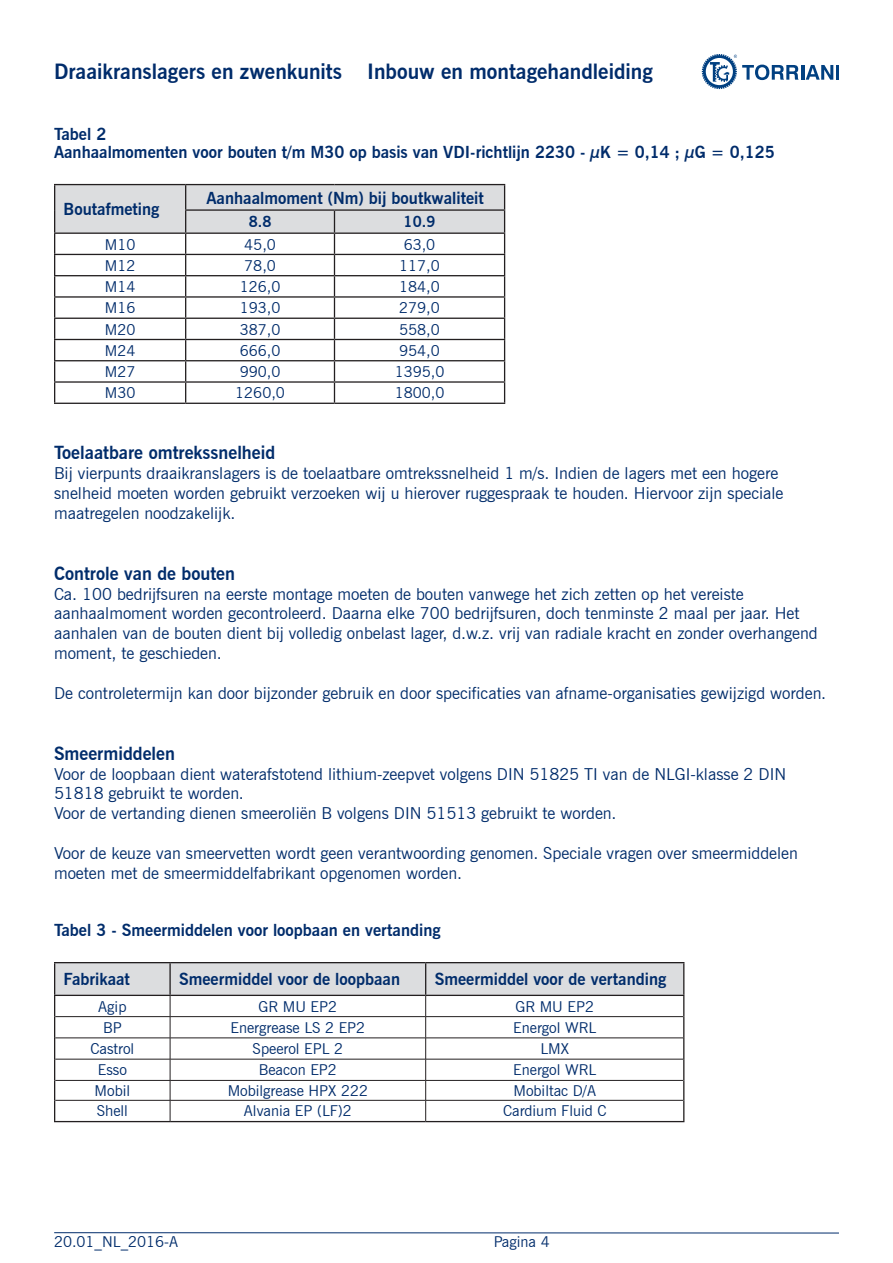
<style>
.page{position:relative;width:893px;height:1263px;background:#fff}
.page>*{position:absolute;margin:0;border:0;box-sizing:border-box;transform-origin:0 0}
.Kop_3_-_16pt{font:700 21px "News Gothic";color:#002c6b}
.Kop_2_-_12pt{font:700 18px "News Gothic";color:#002c6b}
.Standaard_11pt{font:16.5px/19.8px "News Gothic";color:#002c6b}
.Kop_1_-_11pt_Bold{font:700 16.5px "News Gothic";color:#002c6b}
.Tabeltekst_Bold{font:700 16.5px "News Gothic";color:#002c6b}
.Standaard_11pt-2{font:700 16.5px "News Gothic";color:#002c6b}
.Tabeltekst_10pt{font:15px "News Gothic";color:#002c6b}
.Tabeltekst_Bold-2{font:700 15px "News Gothic";color:#002c6b}
</style>
<div class="page">
<hr style="left:54px;top:1232px;width:785px;height:1px;background:#002c6b">
<hr style="left:54px;top:184px;width:132px;height:1px;background:#231f20">
<hr style="left:186px;top:184px;width:148px;height:1px;background:#231f20">
<hr style="left:334px;top:184px;width:171px;height:1px;background:#231f20">
<svg style="left:54px;top:185px;width:451px;height:218px"></svg>
<hr style="left:54px;top:403px;width:132px;height:1px;background:#231f20">
<hr style="left:186px;top:403px;width:148px;height:1px;background:#231f20">
<hr style="left:334px;top:403px;width:171px;height:1px;background:#231f20">
<hr style="left:54px;top:962px;width:116px;height:1px;background:#231f20">
<hr style="left:170px;top:962px;width:256px;height:1px;background:#231f20">
<hr style="left:426px;top:962px;width:258px;height:1px;background:#231f20">
<hr style="left:54px;top:1121px;width:116px;height:1px;background:#231f20">
<hr style="left:170px;top:1121px;width:256px;height:1px;background:#231f20">
<svg style="left:54px;top:963px;width:630px;height:158px"></svg>
<hr style="left:426px;top:1121px;width:258px;height:1px;background:#231f20">
<hr style="left:801px;top:65px;width:3px;height:15px;background:#014081">
<svg style="left:806px;top:65px;width:27px;height:15px"></svg>
<hr style="left:836px;top:65px;width:3px;height:15px;background:#014081">
<svg style="left:702px;top:54px;width:96px;height:35px"></svg>
<p class="Kop_3_-_16pt" style="left:54px;top:59px;width:600px">Draaikranslagers en zwenkunits Inbouw en montagehandleiding</p>
<p class="Kop_1_-_11pt_Bold" style="left:54px;top:124px;width:54px">Tabel 2</p>
<p class="Kop_1_-_11pt_Bold" style="left:54px;top:142px;width:722px">Aanhaalmomenten voor bouten t/m M30 op basis van VDI-richtlijn 2230 - μK = 0,14 ; μG = 0,125</p>
<p class="Standaard_11pt-2" style="left:64px;top:199px;width:97px">Boutafmeting</p>
<p class="Tabeltekst_Bold" style="left:206px;top:188px;width:279px">Aanhaalmoment (Nm) bij boutkwaliteit</p>
<p class="Tabeltekst_Bold-2" style="left:249px;top:213px;width:24px">8.8</p>
<p class="Tabeltekst_Bold-2" style="left:404px;top:213px;width:33px">10.9</p>
<p class="Tabeltekst_10pt" style="left:105px;top:235px;width:32px">M10</p>
<p class="Tabeltekst_10pt" style="left:244px;top:235px;width:33px">45,0</p>
<p class="Tabeltekst_10pt" style="left:404px;top:235px;width:33px">63,0</p>
<p class="Tabeltekst_10pt" style="left:105px;top:256px;width:32px">M12</p>
<p class="Tabeltekst_10pt" style="left:244px;top:256px;width:33px">78,0</p>
<p class="Tabeltekst_10pt" style="left:399px;top:256px;width:42px">117,0</p>
<p class="Tabeltekst_10pt" style="left:105px;top:278px;width:32px">M14</p>
<p class="Tabeltekst_10pt" style="left:240px;top:278px;width:42px">126,0</p>
<p class="Tabeltekst_10pt" style="left:399px;top:278px;width:42px">184,0</p>
<p class="Tabeltekst_10pt" style="left:105px;top:299px;width:32px">M16</p>
<p class="Tabeltekst_10pt" style="left:240px;top:299px;width:42px">193,0</p>
<p class="Tabeltekst_10pt" style="left:399px;top:299px;width:42px">279,0</p>
<p class="Tabeltekst_10pt" style="left:105px;top:320px;width:32px">M20</p>
<p class="Tabeltekst_10pt" style="left:240px;top:320px;width:42px">387,0</p>
<p class="Tabeltekst_10pt" style="left:399px;top:320px;width:42px">558,0</p>
<p class="Tabeltekst_10pt" style="left:105px;top:341px;width:32px">M24</p>
<p class="Tabeltekst_10pt" style="left:240px;top:341px;width:42px">666,0</p>
<p class="Tabeltekst_10pt" style="left:399px;top:341px;width:42px">954,0</p>
<p class="Tabeltekst_10pt" style="left:105px;top:363px;width:32px">M27</p>
<p class="Tabeltekst_10pt" style="left:240px;top:363px;width:42px">990,0</p>
<p class="Tabeltekst_10pt" style="left:395px;top:363px;width:51px">1395,0</p>
<p class="Tabeltekst_10pt" style="left:105px;top:384px;width:32px">M30</p>
<p class="Tabeltekst_10pt" style="left:235px;top:384px;width:51px">1260,0</p>
<p class="Tabeltekst_10pt" style="left:395px;top:384px;width:51px">1800,0</p>
<p class="Kop_2_-_12pt" style="left:54px;top:442px;width:223px">Toelaatbare omtrekssnelheid</p>
<p class="Standaard_11pt" style="left:54px;top:463px;width:731px">Bij vierpunts draaikranslagers is de toelaatbare omtrekssnelheid 1 m/s. Indien de lagers met een hogere snelheid moeten worden gebruikt verzoeken wij u hierover ruggespraak te houden. Hiervoor zijn speciale maatregelen noodzakelijk.</p>
<p class="Kop_2_-_12pt" style="left:54px;top:562px;width:183px">Controle van de bouten</p>
<p class="Standaard_11pt" style="left:54px;top:584px;width:765px">Ca. 100 bedrijfsuren na eerste montage moeten de bouten vanwege het zich zetten op het vereiste aanhaalmoment worden gecontroleerd. Daarna elke 700 bedrijfsuren, doch tenminste 2 maal per jaar. Het aanhalen van de bouten dient bij volledig onbelast lager, d.w.z. vrij van radiale kracht en zonder overhangend moment, te geschieden.</p>
<p class="Standaard_11pt" style="left:54px;top:683px;width:774px">De controletermijn kan door bijzonder gebruik en door specificaties van afname-organisaties gewijzigd worden.</p>
<p class="Kop_2_-_12pt" style="left:54px;top:742px;width:123px">Smeermiddelen</p>
<p class="Standaard_11pt" style="left:54px;top:764px;width:734px">Voor de loopbaan dient waterafstotend lithium-zeepvet volgens DIN 51825 TI van de NLGI-klasse 2 DIN<br>51818 gebruikt te worden.</p>
<p class="Standaard_11pt" style="left:54px;top:803px;width:564px">Voor de vertanding dienen smeeroliën B volgens DIN 51513 gebruikt te worden.</p>
<p class="Standaard_11pt" style="left:54px;top:843px;width:746px">Voor de keuze van smeervetten wordt geen verantwoording genomen. Speciale vragen over smeermiddelen moeten met de smeermiddelfabrikant opgenomen worden.</p>
<p class="Kop_1_-_11pt_Bold" style="left:54px;top:920px;width:388px">Tabel 3 - Smeermiddelen voor loopbaan en vertanding</p>
<p class="Kop_1_-_11pt_Bold" style="left:64px;top:969px;width:68px">Fabrikaat</p>
<p class="Kop_1_-_11pt_Bold" style="left:179px;top:969px;width:223px">Smeermiddel voor de loopbaan</p>
<p class="Kop_1_-_11pt_Bold" style="left:435px;top:969px;width:233px">Smeermiddel voor de vertanding</p>
<p class="Tabeltekst_10pt" style="left:98px;top:997px;width:30px">Agip</p>
<p class="Tabeltekst_10pt" style="left:259px;top:997px;width:80px">GR MU EP2</p>
<p class="Tabeltekst_10pt" style="left:515px;top:997px;width:80px">GR MU EP2</p>
<p class="Tabeltekst_10pt" style="left:103px;top:1018px;width:20px">BP</p>
<p class="Tabeltekst_10pt" style="left:230px;top:1018px;width:136px">Energrease LS 2 EP2</p>
<p class="Tabeltekst_10pt" style="left:513px;top:1018px;width:85px">Energol WRL</p>
<p class="Tabeltekst_10pt" style="left:90px;top:1040px;width:45px">Castrol</p>
<p class="Tabeltekst_10pt" style="left:253px;top:1040px;width:92px">Speerol EPL 2</p>
<p class="Tabeltekst_10pt" style="left:540px;top:1040px;width:30px">LMX</p>
<p class="Tabeltekst_10pt" style="left:98px;top:1061px;width:31px">Esso</p>
<p class="Tabeltekst_10pt" style="left:259px;top:1061px;width:80px">Beacon EP2</p>
<p class="Tabeltekst_10pt" style="left:513px;top:1061px;width:85px">Energol WRL</p>
<p class="Tabeltekst_10pt" style="left:95px;top:1082px;width:37px">Mobil</p>
<p class="Tabeltekst_10pt" style="left:228px;top:1082px;width:142px">Mobilgrease HPX 222</p>
<p class="Tabeltekst_10pt" style="left:513px;top:1082px;width:84px">Mobiltac D/A</p>
<p class="Tabeltekst_10pt" style="left:97px;top:1102px;width:33px">Shell</p>
<p class="Tabeltekst_10pt" style="left:244px;top:1102px;width:109px">Alvania EP (LF)2</p>
<p class="Tabeltekst_10pt" style="left:503px;top:1102px;width:105px">Cardium Fluid C</p>
<p class="Tabeltekst_10pt" style="left:54px;top:1232px;width:126px">20.01_NL_2016-A</p>
<p class="Tabeltekst_10pt" style="left:494px;top:1232px;width:57px">Pagina 4</p>
</div>
